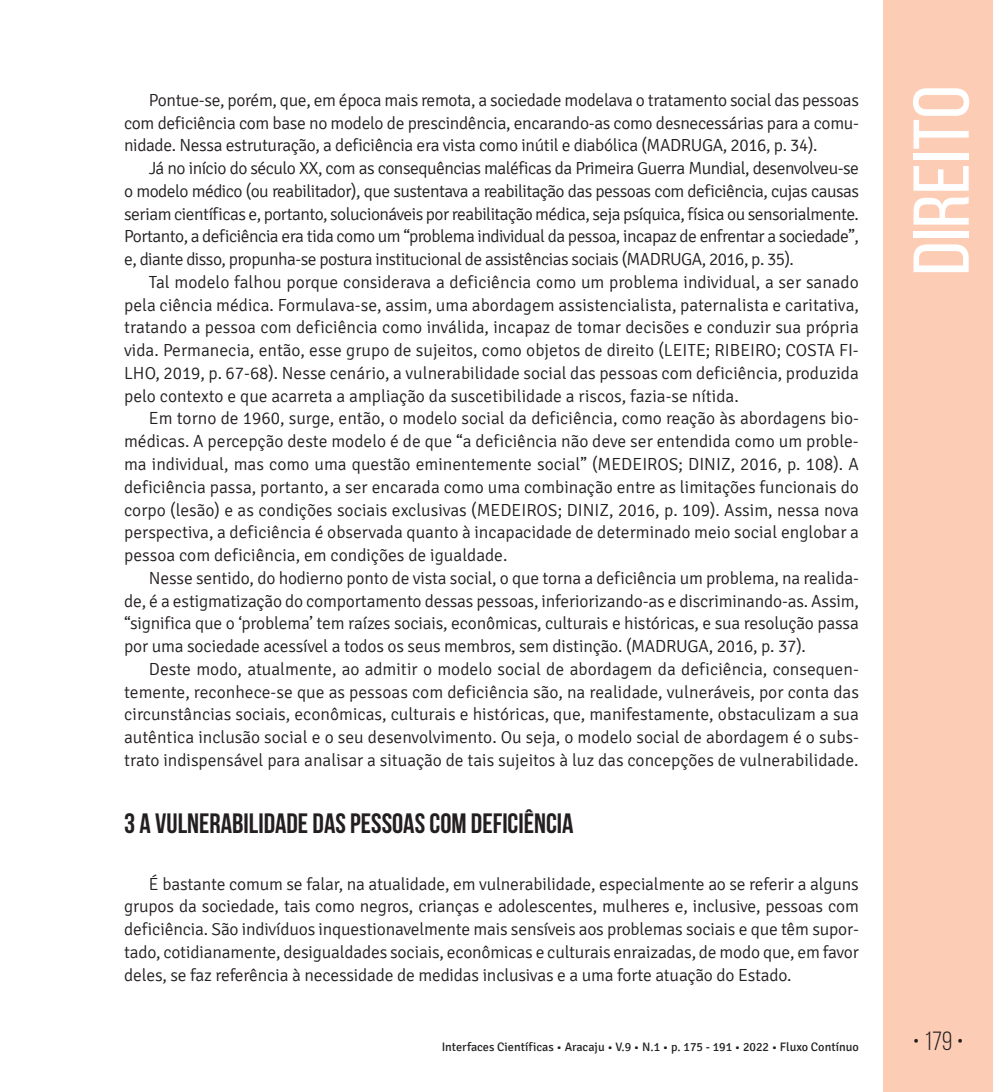
<style>
.page{position:relative;width:993px;height:1092px;background:#fff}
.page>*{position:absolute;margin:0;border:0;box-sizing:border-box;transform-origin:0 0}
.t1{font:78.75px "Bebas Neue";color:#fff;scale:1.09 1}
.t2{font:700 28px "Bebas Neue";color:#231f20}
.t3{font:26.25px "Bebas Neue";color:#231f20}
.t4{font:300 17.5px/22.8px "Signika";letter-spacing:-.01em;color:#231f20;text-align:justify}
.t5{font:12.25px "Signika";color:#231f20}
</style>
<div class="page">
<div style="left:883px;top:0;width:109px;height:1091px;background:#fcccb5"></div>
<p class="t4" style="left:124px;top:89px;width:736px;text-indent:25px">Pontue-se, porém, que, em época mais remota, a sociedade modelava o tratamento social das pessoas com deficiência com base no modelo de prescindência, encarando-as como desnecessárias para a comu&shy;nidade. Nessa estruturação, a deficiência era vista como inútil e diabólica (MADRUGA, 2016, p. 34).</p>
<p class="t4" style="left:124px;top:157px;width:736px;text-indent:25px">Já no início do século XX, com as consequências maléficas da Primeira Guerra Mundial, desenvolveu-se o modelo médico (ou reabilitador), que sustentava a reabilitação das pessoas com deficiência, cujas causas seriam científicas e, portanto, solucionáveis por reabilitação médica, seja psíquica, física ou sensorialmente.<br>Portanto, a deficiência era tida como um “problema individual da pessoa, incapaz de enfrentar a sociedade”, e, diante disso, propunha-se postura institucional de assistências sociais (MADRUGA, 2016, p. 35).</p>
<p class="t4" style="left:124px;top:271px;width:736px;text-indent:25px">Tal modelo falhou porque considerava a deficiência como um problema individual, a ser sanado pela ciência médica. Formulava-se, assim, uma abordagem assistencialista, paternalista e caritativa, tratando a pessoa com deficiência como inválida, incapaz de tomar decisões e conduzir sua própria vida. Permanecia, então, esse grupo de sujeitos, como objetos de direito (LEITE; RIBEIRO; COSTA FI-LHO, 2019, p. 67-68). Nesse cenário, a vulnerabilidade social das pessoas com deficiência, produzida pelo contexto e que acarreta a ampliação da suscetibilidade a riscos, fazia-se nítida.</p>
<p class="t4" style="left:124px;top:407px;width:736px;text-indent:25px">Em torno de 1960, surge, então, o modelo social da deficiência, como reação às abordagens bio&shy;médicas. A percepção deste modelo é de que “a deficiência não deve ser entendida como um proble&shy;ma individual, mas como uma questão eminentemente social” (MEDEIROS; DINIZ, 2016, p. 108). A deficiência passa, portanto, a ser encarada como uma combinação entre as limitações funcionais do corpo (lesão) e as condições sociais exclusivas (MEDEIROS; DINIZ, 2016, p. 109). Assim, nessa nova perspectiva, a deficiência é observada quanto à incapacidade de determinado meio social englobar a pessoa com deficiência, em condições de igualdade.</p>
<p class="t4" style="left:124px;top:567px;width:736px;text-indent:25px">Nesse sentido, do hodierno ponto de vista social, o que torna a deficiência um problema, na realida&shy;de, é a estigmatização do comportamento dessas pessoas, inferiorizando-as e discriminando-as. Assim, “significa que o ‘problema’ tem raízes sociais, econômicas, culturais e históricas, e sua resolução passa por uma sociedade acessível a todos os seus membros, sem distinção. (MADRUGA, 2016, p. 37).</p>
<p class="t4" style="left:124px;top:658px;width:736px;text-indent:25px">Deste modo, atualmente, ao admitir o modelo social de abordagem da deficiência, consequen&shy;temente, reconhece-se que as pessoas com deficiência são, na realidade, vulneráveis, por conta das circunstâncias sociais, econômicas, culturais e históricas, que, manifestamente, obstaculizam a sua autêntica inclusão social e o seu desenvolvimento. Ou seja, o modelo social de abordagem é o subs&shy;trato indispensável para analisar a situação de tais sujeitos à luz das concepções de vulnerabilidade.</p>
<h2 class="t2" style="left:124px;top:808px;width:451px">3 A VULNERABILIDADE DAS PESSOAS COM DEFICIÊNCIA</h2>
<p class="t4" style="left:124px;top:872px;width:736px;text-indent:25px">É bastante comum se falar, na atualidade, em vulnerabilidade, especialmente ao se referir a alguns grupos da sociedade, tais como negros, crianças e adolescentes, mulheres e, inclusive, pessoas com deficiência. São indivíduos inquestionavelmente mais sensíveis aos problemas sociais e que têm supor&shy;tado, cotidianamente, desigualdades sociais, econômicas e culturais enraizadas, de modo que, em favor deles, se faz referência à necessidade de medidas inclusivas e a uma forte atuação do Estado.</p>
<h1 class="t1" style="left:898px;top:275px;width:176px;rotate:-90deg">Direito</h1>
<p class="t5" style="left:441px;top:1040px;width:418px">Interfaces Científicas • Aracaju • V.9 • N.1 • p. 175 - 191 • 2022 • Fluxo Contínuo</p>
<h3 class="t3" style="left:912px;top:1026px;width:52px">• 179 •</h3>
</div>
